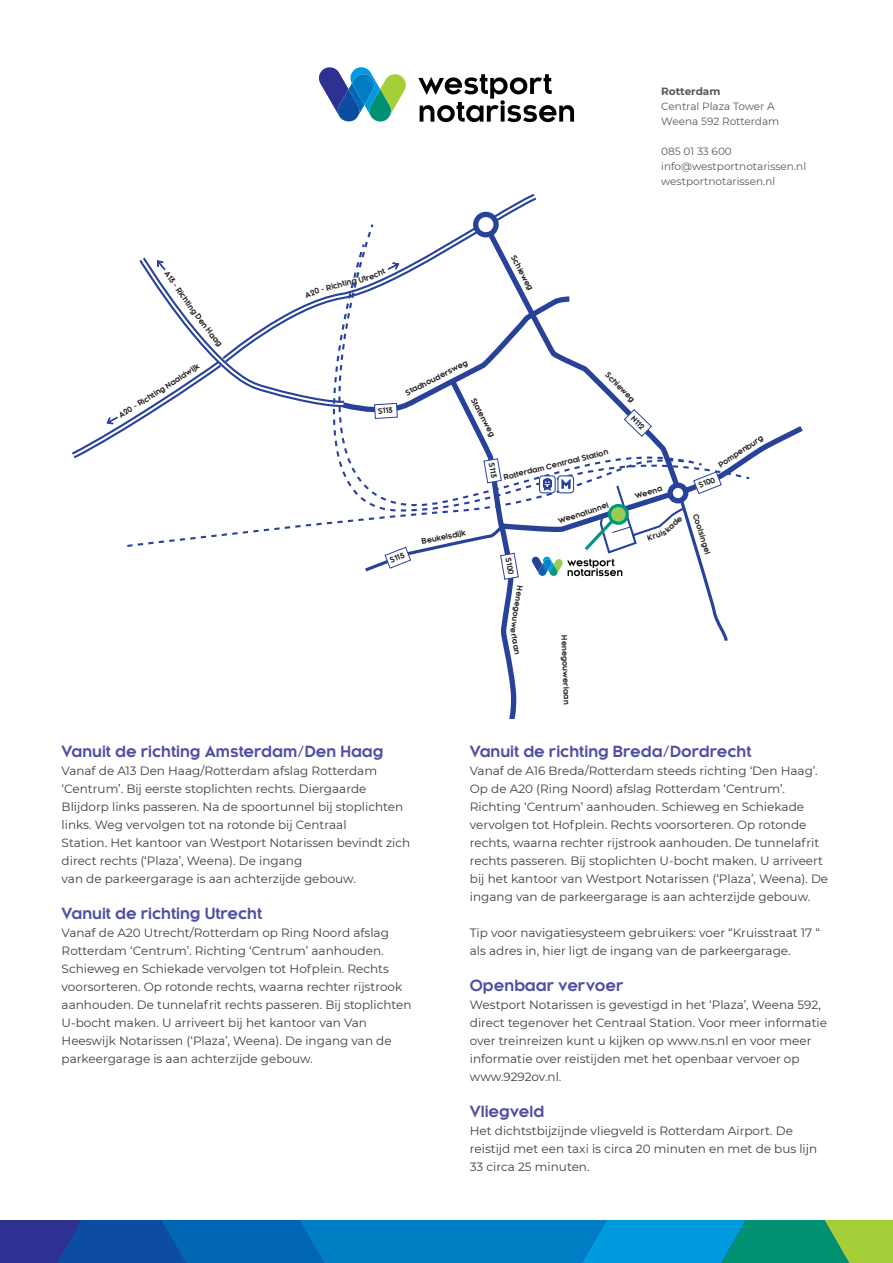
<style>
.page{position:relative;width:893px;height:1263px;background:#fff}
.page>*{position:absolute;margin:0;border:0;box-sizing:border-box;transform-origin:0 0}
.Kop2{font:700 15px "Kessel 105";color:#504fa1}
.t1{font:12px/18px "Montserrat";color:#3e3e3f}
.t2{font:10.5px/15px "Montserrat";color:#57585a}
.t3{font:700 10.5px "Montserrat";color:#57585a}
.t4{font:700 7.35px "Kessel 105";color:#231f20}
</style>
<div class="page">
<svg style="left:0;top:1220px;width:893px;height:43px;background:#0f7aab"></svg>
<svg style="left:418px;top:74px;width:156px;height:48px"></svg>
<svg style="left:319px;top:67px;width:87px;height:55px"></svg>
<svg style="left:472px;top:194px;width:65px;height:35px"></svg>
<svg style="left:476px;top:214px;width:20px;height:21px"></svg>
<div style="left:473px;top:212px;width:26px;height:25px;border:5px solid #28429a;border-radius:50%"></div>
<svg style="left:72px;top:242px;width:731px;height:476px"></svg>
<p class="t4" style="left:178px;top:281px;width:23px;rotate:55deg">- Rich</p>
<p class="t4" style="left:191px;top:299px;width:16px;rotate:54deg">ting</p>
<p class="t4" style="left:168px;top:380px;width:27px;rotate:-33deg">aaldw</p>
<p class="t4" style="left:117px;top:412px;width:62px;rotate:-32deg">A20 - Richting N</p>
<p class="t4" style="left:517px;top:254px;width:40px;rotate:62deg">Schieweg</p>
<p class="t3" style="left:661px;top:84px;width:61px">Rotterdam</p>
<p class="t2" style="left:661px;top:99px;width:120px">Central Plaza Tower A<br>Weena 592 Rotterdam</p>
<p class="t2" style="left:661px;top:144px;width:72px">085 01 33 600</p>
<p class="t2" style="left:661px;top:159px;width:146px">info@westportnotarissen.nl</p>
<p class="t2" style="left:661px;top:174px;width:116px">westportnotarissen.nl</p>
<p class="t4" style="left:378px;top:407px;width:16px;rotate:-3deg">S113</p>
<p class="t4" style="left:404px;top:389px;width:70px;rotate:-27deg">Stadhoudersweg</p>
<p class="t4" style="left:477px;top:397px;width:44px;rotate:62deg">Statenweg</p>
<p class="t4" style="left:610px;top:370px;width:40px;rotate:46deg">Schieweg</p>
<p class="t4" style="left:635px;top:414px;width:17px;rotate:44deg">N112</p>
<p class="t4" style="left:503px;top:473px;width:109px;rotate:-14deg">Rotterdam Centraal Station</p>
<p class="t4" style="left:496px;top:462px;width:16px;rotate:80deg">S113</p>
<p class="t4" style="left:634px;top:493px;width:30px;rotate:-19deg">Weena</p>
<p class="t4" style="left:717px;top:462px;width:53px;rotate:-33deg">Pompenburg</p>
<p class="t4" style="left:697px;top:481px;width:19px;rotate:-21deg">S100</p>
<p class="t4" style="left:389px;top:556px;width:17px;rotate:-21deg">S115</p>
<p class="t4" style="left:421px;top:537px;width:46px;rotate:-11deg">Beukelsdijk</p>
<p class="t4" style="left:513px;top:557px;width:19px;rotate:80deg">S100</p>
<p class="t4" style="left:524px;top:586px;width:33px;rotate:99deg">Henego</p>
<p class="t4" style="left:518px;top:632px;width:23px;rotate:80deg">rlaan</p>
<p class="t4" style="left:557px;top:517px;width:54px;rotate:-19deg">Weenatunnel</p>
<p class="t4" style="left:569px;top:635px;width:71px;rotate:88deg">Henegouwerlaan</p>
<p class="t4" style="left:663px;top:528px;width:22px;rotate:-42deg">kade</p>
<p class="t4" style="left:646px;top:534px;width:17px;rotate:-20deg">Krui</p>
<p class="t4" style="left:699px;top:513px;width:43px;rotate:72deg">Coolsingel</p>
<p class="Kop2" style="left:62px;top:742px;width:323px">Vanuit de richting Amsterdam/Den Haag</p>
<p class="t1" style="left:62px;top:761px;width:317px">Vanaf de A13 Den Haag/Rotterdam afslag Rotterdam ‘Centrum’. Bij eerste stoplichten rechts. Diergaarde</p>
<p class="t1" style="left:62px;top:797px;width:343px">Blijdorp links passeren. Na de spoortunnel bij stoplichten links. Weg vervolgen tot na rotonde bij Centraal</p>
<p class="t1" style="left:62px;top:833px;width:350px">Station. Het kantoor van Westport Notarissen bevindt zich direct rechts (‘Plaza’, Weena). De ingang</p>
<p class="t1" style="left:62px;top:869px;width:296px">van de parkeergarage is aan achterzijde gebouw.</p>
<p class="Kop2" style="left:62px;top:904px;width:202px">Vanuit de richting Utrecht</p>
<p class="t1" style="left:62px;top:923px;width:351px">Vanaf de A20 Utrecht/Rotterdam op Ring Noord afslag Rotterdam ‘Centrum’. Richting ‘Centrum’ aanhouden.<br>Schieweg en Schiekade vervolgen tot Hofplein. Rechts voorsorteren. Op rotonde rechts, waarna rechter rijstrook aanhouden. De tunnelafrit rechts passeren. Bij stoplichten U-bocht maken. U arriveert bij het kantoor van Van Heeswijk Notarissen (‘Plaza’, Weena). De ingang van de parkeergarage is aan achterzijde gebouw.</p>
<p class="Kop2" style="left:470px;top:742px;width:283px">Vanuit de richting Breda/Dordrecht</p>
<p class="t1" style="left:470px;top:761px;width:360px">Vanaf de A16 Breda/Rotterdam steeds richting ‘Den Haag’.<br>Op de A20 (Ring Noord) afslag Rotterdam ‘Centrum’.<br>Richting ‘Centrum’ aanhouden. Schieweg en Schiekade vervolgen tot Hofplein. Rechts voorsorteren. Op rotonde rechts, waarna rechter rijstrook aanhouden. De tunnelafrit rechts passeren. Bij stoplichten U-bocht maken. U arriveert bij het kantoor van Westport Notarissen (‘Plaza’, Weena). De ingang van de parkeergarage is aan achterzijde gebouw.</p>
<p class="t1" style="left:470px;top:923px;width:352px">Tip voor navigatiesysteem gebruikers: voer “Kruisstraat 17 “ als adres in, hier ligt de ingang van de parkeergarage.</p>
<p class="Kop2" style="left:470px;top:976px;width:155px">Openbaar vervoer</p>
<p class="t1" style="left:470px;top:995px;width:359px">Westport Notarissen is gevestigd in het ‘Plaza’, Weena 592, direct tegenover het Centraal Station. Voor meer informatie over treinreizen kunt u kijken op www.ns.nl en voor meer informatie over reistijden met het openbaar vervoer op www.9292ov.nl.</p>
<p class="Kop2" style="left:470px;top:1102px;width:76px">Vliegveld</p>
<p class="t1" style="left:470px;top:1121px;width:349px">Het dichtstbijzijnde vliegveld is Rotterdam Airport. De reistijd met een taxi is circa 20 minuten en met de bus lijn<br>33 circa 25 minuten.</p>
</div>
